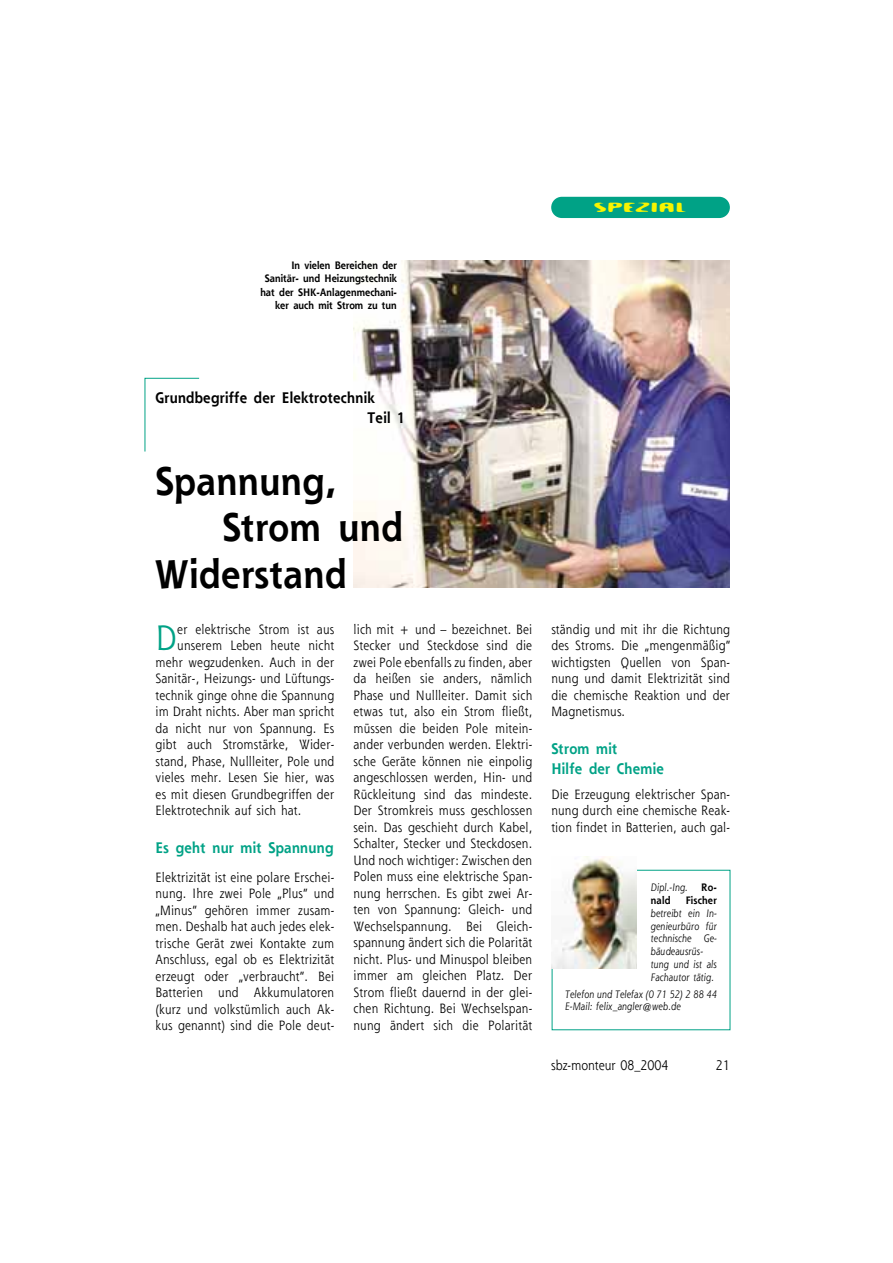
<style>
.page{position:relative;width:893px;height:1263px;background:#fff}
.page>*{position:absolute;margin:0;border:0;box-sizing:border-box;transform-origin:0 0}
.t1{font:700 39px "Shannon";letter-spacing:.02em;color:#000;scale:.9 1}
.t2{font:34.5px "Shannon";color:#00a286;scale:.9 1}
.t3{font:19.5px "Dioptrin";letter-spacing:.09em;color:#f8f400;scale:.9 1}
.t4{font:700 15px/19.5px "Shannon";letter-spacing:.02em;color:#00a286;scale:.9 1}
.t5{font:700 15px/19.5px "Shannon";letter-spacing:.02em;color:#000;scale:.9 1}
.t6{font:13.5px "Shannon";color:#000;scale:.9 1}
.t7{font:13.2px/16.5px "Shannon";letter-spacing:.015em;color:#000;text-align:justify;scale:.9 1}
.t8{font:italic 10.5px/12.8px "Shannon";letter-spacing:.015em;color:#000;scale:.9 1}
.t9{font:700 10.5px/13.5px "Shannon";color:#000;text-align:right;scale:.9 1}
.t10{font:700 10.5px "Shannon";letter-spacing:.02em;color:#000;scale:.9 1}
</style>
<div class="page">
<div style="left:551px;top:197px;width:178px;height:21px;background:#00a286;border-radius:11px"></div>
<svg style="left:144px;top:378px;width:56px;height:74px"></svg>
<img style="left:353px;top:261px;width:376px;height:327px">
<img style="left:551px;top:857px;width:85px;height:112px">
<p class="t9" style="left:260px;top:259px;width:153px">In vielen Bereichen der<br>Sanitär- und Heizungstechnik hat der SHK-Anlagenmechani&shy;ker auch mit Strom zu tun</p>
<h3 class="t3" style="left:594px;top:194px;width:104px">SPEZIAL</h3>
<p class="t5" style="left:367px;top:389px;width:44px;text-indent:-212px">Grundbegriffe der Elektrotechnik<br>Teil 1</p>
<h1 class="t1" style="left:155px;top:465px;width:204px">Spannung,</h1>
<h1 class="t1" style="left:222px;top:511px;width:202px">Strom und</h1>
<h1 class="t1" style="left:155px;top:558px;width:214px">Widerstand</h1>
<h2 class="t2" style="left:155px;top:624px;width:25px">D</h2>
<p class="t7" style="left:177px;top:622px;width:176px">er elektrische Strom ist aus</p>
<p class="t7" style="left:177px;top:638px;width:176px">unserem Leben heute nicht</p>
<p class="t7" style="left:155px;top:655px;width:200px">mehr wegzudenken. Auch in der</p>
<p class="t7" style="left:155px;top:671px;width:200px">Sanitär-, Heizungs- und Lüftungs-</p>
<p class="t7" style="left:155px;top:688px;width:200px">technik ginge ohne die Spannung</p>
<p class="t7" style="left:155px;top:704px;width:200px">im Draht nichts. Aber man spricht</p>
<p class="t7" style="left:155px;top:721px;width:200px">da nicht nur von Spannung. Es</p>
<p class="t7" style="left:155px;top:737px;width:200px">gibt auch Stromstärke, Wider-</p>
<p class="t7" style="left:155px;top:754px;width:200px">stand, Phase, Nullleiter, Pole und</p>
<p class="t7" style="left:155px;top:770px;width:200px">vieles mehr. Lesen Sie hier, was</p>
<p class="t7" style="left:155px;top:787px;width:200px">es mit diesen Grundbegriffen der</p>
<p class="t7" style="left:155px;top:803px;width:163px">Elektrotechnik auf sich hat.</p>
<p class="t4" style="left:155px;top:840px;width:199px">Es geht nur mit Spannung</p>
<p class="t7" style="left:155px;top:870px;width:200px">Elektrizität ist eine polare Erschei&shy;nung. Ihre zwei Pole „Plus“ und „Minus“ gehören immer zusam&shy;men. Deshalb hat auch jedes elek&shy;trische Gerät zwei Kontakte zum Anschluss, egal ob es Elektrizität erzeugt oder „verbraucht“. Bei Batterien und Akkumulatoren (kurz und volkstümlich auch Ak&shy;kus genannt) sind die Pole deut-</p>
<p class="t7" style="left:353px;top:622px;width:200px">lich mit + und – bezeichnet. Bei Stecker und Steckdose sind die zwei Pole ebenfalls zu finden, aber da heißen sie anders, nämlich Phase und Nullleiter. Damit sich etwas tut, also ein Strom fließt, müssen die beiden Pole mitein&shy;ander verbunden werden. Elektri&shy;sche Geräte können nie einpolig angeschlossen werden, Hin- und Rückleitung sind das mindeste.<br>Der Stromkreis muss geschlossen sein. Das geschieht durch Kabel, Schalter, Stecker und Steckdosen.<br>Und noch wichtiger: Zwischen den Polen muss eine elektrische Span&shy;nung herrschen. Es gibt zwei Ar&shy;ten von Spannung: Gleich- und Wechselspannung. Bei Gleich&shy;spannung ändert sich die Polarität nicht. Plus- und Minuspol bleiben immer am gleichen Platz. Der Strom fließt dauernd in der glei&shy;chen Richtung. Bei Wechselspan&shy;nung ändert sich die Polarität</p>
<p class="t7" style="left:551px;top:622px;width:200px">ständig und mit ihr die Richtung des Stroms. Die „mengenmäßig“ wichtigsten Quellen von Span&shy;nung und damit Elektrizität sind die chemische Reaktion und der Magnetismus.</p>
<p class="t4" style="left:551px;top:741px;width:127px">Strom mit<br>Hilfe der Chemie</p>
<p class="t7" style="left:551px;top:787px;width:200px">Die Erzeugung elektrischer Span&shy;nung durch eine chemische Reak&shy;tion findet in Batterien, auch gal-</p>
<p class="t8" style="left:650px;top:882px;width:43px">Dipl.-Ing.</p>
<p class="t9" style="left:701px;top:882px;width:19px">Ro-</p>
<p class="t9" style="left:650px;top:895px;width:23px">nald</p>
<p class="t10" style="left:686px;top:896px;width:36px">Fischer</p>
<p class="t8" style="left:650px;top:908px;width:75px">betreibt ein In&shy;genieurbüro für technische Ge&shy;bäudeausrüs&shy;tung und ist als<br>Fachautor tätig.</p>
<p class="t8" style="left:565px;top:988px;width:170px">Telefon und Telefax (0 71 52) 2 88 44<br>E-Mail: felix_angler@web.de</p>
<p class="t6" style="left:551px;top:1060px;width:132px">sbz-monteur 08_2004</p>
<p class="t6" style="left:716px;top:1060px;width:17px">21</p>
</div>
